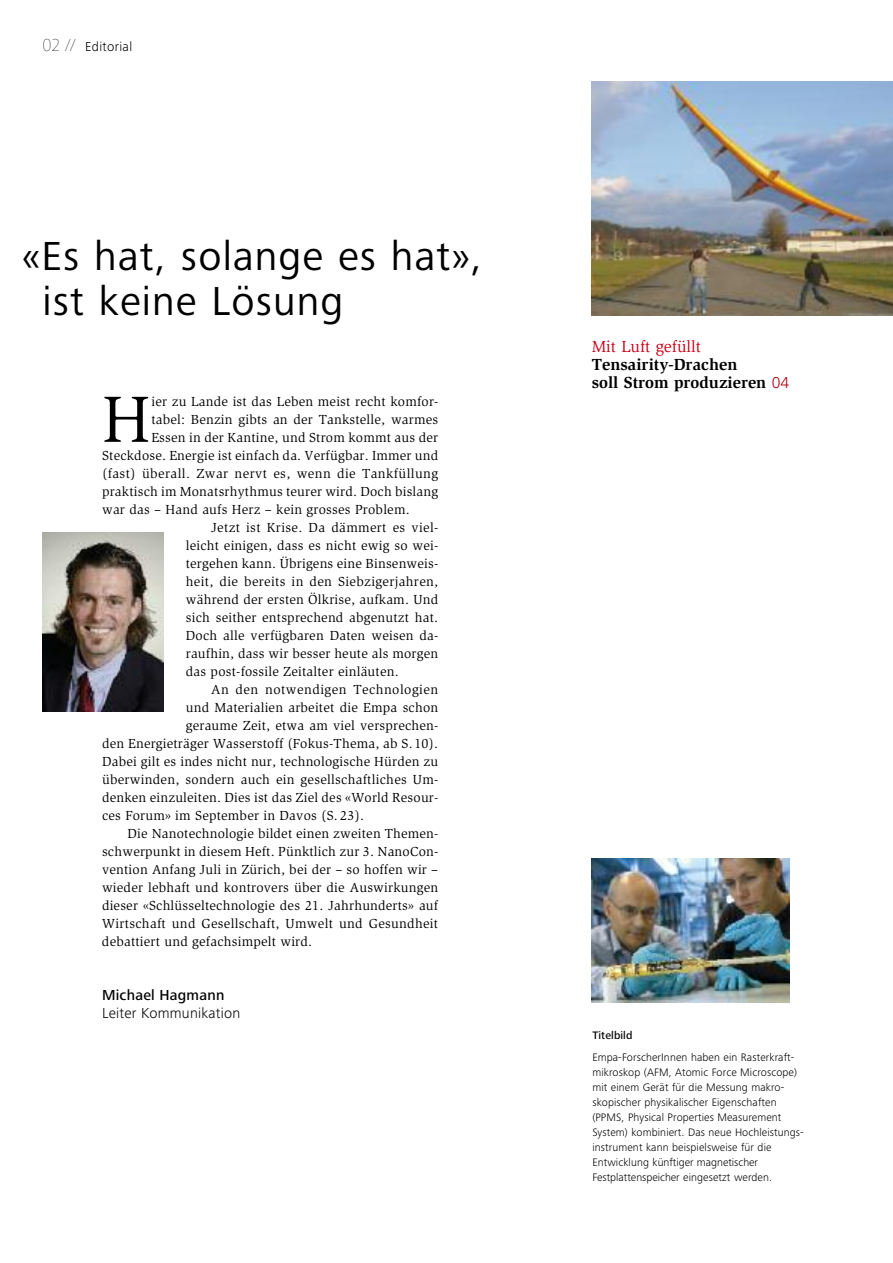
<style>
.page{position:relative;width:893px;height:1263px;background:#fff}
.page>*{position:absolute;margin:0;border:0;box-sizing:border-box;transform-origin:0 0}
.t1{font:67.2px "Slimbach Std";color:#000}
.t2{font:42px/45px "Frutiger Next Pro";letter-spacing:.025em;color:#000}
.t3{font:700 16.5px/18px "Slimbach Std";color:#000}
.t4{font:16.5px "Slimbach Std";color:#ca0016}
.t5{font:300 15px "Frutiger Next Pro";letter-spacing:.015em;color:#000}
.t6{font:500 15px "Frutiger Next Pro";letter-spacing:.015em;color:#000}
.t7{font:13.5px "Slimbach Std";letter-spacing:.015em;color:#000}
.t8{font:13.5px "Slimbach Std";letter-spacing:.035em;color:#000}
.t9{font:300 13.5px "Frutiger Next Pro";letter-spacing:.025em;color:#000}
.t10{font:300 11.25px/15px "Frutiger Next Pro";letter-spacing:.01em;color:#000}
.t11{font:500 11.25px "Frutiger Next Pro";letter-spacing:.01em;color:#000}
.s1{font-weight:900;font-size:18px}
.s2{font-family:"Frutiger Next Pro";font-weight:300;color:#af0012}
</style>
<div class="page">
<img style="left:592px;top:82px;width:301px;height:234px">
<img style="left:592px;top:859px;width:197px;height:144px">
<img style="left:43px;top:532px;width:120px;height:179px">
<p class="t9" style="left:43px;top:42px;width:91px"><span class="s1">02 //</span> Editorial</p>
<h2 class="t2" style="left:43px;top:238px;width:441px;text-indent:-20px">«Es hat, solange es hat», ist keine Lösung</h2>
<h1 class="t1" style="left:102px;top:393px;width:50px">H</h1>
<p class="t7" style="left:151px;top:396px;width:289px">ier zu Lande ist das Leben meist recht komfor-</p>
<p class="t7" style="left:151px;top:414px;width:288px">tabel: Benzin gibts an der Tankstelle, warmes</p>
<p class="t7" style="left:151px;top:432px;width:288px">Essen in der Kantine, und Strom kommt aus der</p>
<p class="t7" style="left:102px;top:450px;width:338px">Steckdose. Energie ist einfach da. Verfügbar. Immer und</p>
<p class="t8" style="left:102px;top:468px;width:338px">(fast) überall. Zwar nervt es, wenn die Tankfüllung</p>
<p class="t7" style="left:102px;top:486px;width:338px">praktisch im Monatsrhythmus teurer wird. Doch bislang</p>
<p class="t7" style="left:102px;top:504px;width:309px">war das – Hand aufs Herz – kein grosses Problem.</p>
<p class="t7" style="left:211px;top:522px;width:229px">Jetzt ist Krise. Da dämmert es viel-</p>
<p class="t7" style="left:186px;top:540px;width:254px">leicht einigen, dass es nicht ewig so wei-</p>
<p class="t7" style="left:186px;top:558px;width:254px">tergehen kann. Übrigens eine Binsenweis-</p>
<p class="t7" style="left:186px;top:576px;width:254px">heit, die bereits in den Siebzigerjahren,</p>
<p class="t7" style="left:186px;top:594px;width:254px">während der ersten Ölkrise, aufkam. Und</p>
<p class="t7" style="left:186px;top:612px;width:254px">sich seither entsprechend abgenutzt hat.</p>
<p class="t7" style="left:186px;top:630px;width:254px">Doch alle verfügbaren Daten weisen da-</p>
<p class="t7" style="left:186px;top:648px;width:254px">raufhin, dass wir besser heute als morgen</p>
<p class="t7" style="left:186px;top:666px;width:214px">das post-fossile Zeitalter einläuten.</p>
<p class="t8" style="left:211px;top:684px;width:228px">An den notwendigen Technologien</p>
<p class="t7" style="left:186px;top:702px;width:254px">und Materialien arbeitet die Empa schon</p>
<p class="t7" style="left:186px;top:720px;width:254px">geraume Zeit, etwa am viel versprechen-</p>
<p class="t7" style="left:102px;top:738px;width:338px">den Energieträger Wasserstoff (Fokus-Thema, ab S.10).</p>
<p class="t7" style="left:102px;top:756px;width:338px">Dabei gilt es indes nicht nur, technologische Hürden zu</p>
<p class="t7" style="left:102px;top:774px;width:338px">überwinden, sondern auch ein gesellschaftliches Um-</p>
<p class="t7" style="left:102px;top:792px;width:338px">denken einzuleiten. Dies ist das Ziel des «World Resour-</p>
<p class="t7" style="left:102px;top:810px;width:264px">ces Forum» im September in Davos (S. 23).</p>
<p class="t7" style="left:128px;top:828px;width:312px">Die Nanotechnologie bildet einen zweiten Themen-</p>
<p class="t7" style="left:102px;top:846px;width:338px">schwerpunkt in diesem Heft. Pünktlich zur 3. NanoCon-</p>
<p class="t7" style="left:102px;top:864px;width:338px">vention Anfang Juli in Zürich, bei der – so hoffen wir –</p>
<p class="t7" style="left:102px;top:882px;width:338px">wieder lebhaft und kontrovers über die Auswirkungen</p>
<p class="t7" style="left:102px;top:900px;width:338px">dieser «Schlüsseltechnologie des 21. Jahrhunderts» auf</p>
<p class="t7" style="left:102px;top:918px;width:338px">Wirtschaft und Gesellschaft, Umwelt und Gesundheit</p>
<p class="t7" style="left:102px;top:936px;width:212px">debattiert und gefachsimpelt wird.</p>
<p class="t6" style="left:102px;top:990px;width:124px">Michael Hagmann</p>
<p class="t5" style="left:102px;top:1008px;width:140px">Leiter Kommunikation</p>
<p class="t4" style="left:592px;top:340px;width:111px">Mit Luft gefüllt</p>
<p class="t3" style="left:592px;top:356px;width:199px">Tensairity-Drachen<br>soll Strom produzieren <span class="s2">04</span></p>
<p class="t11" style="left:592px;top:1031px;width:42px">Titelbild</p>
<p class="t10" style="left:592px;top:1051px;width:213px">Empa-ForscherInnen haben ein Rasterkraft&shy;mikroskop (AFM, Atomic Force Microscope) mit einem Gerät für die Messung makro&shy;skopischer physikalischer Eigenschaften (PPMS, Physical Properties Measurement System) kombiniert. Das neue Hochleistungs&shy;instrument kann beispielsweise für die Entwicklung künftiger magnetischer Festplattenspeicher eingesetzt werden.</p>
</div>
